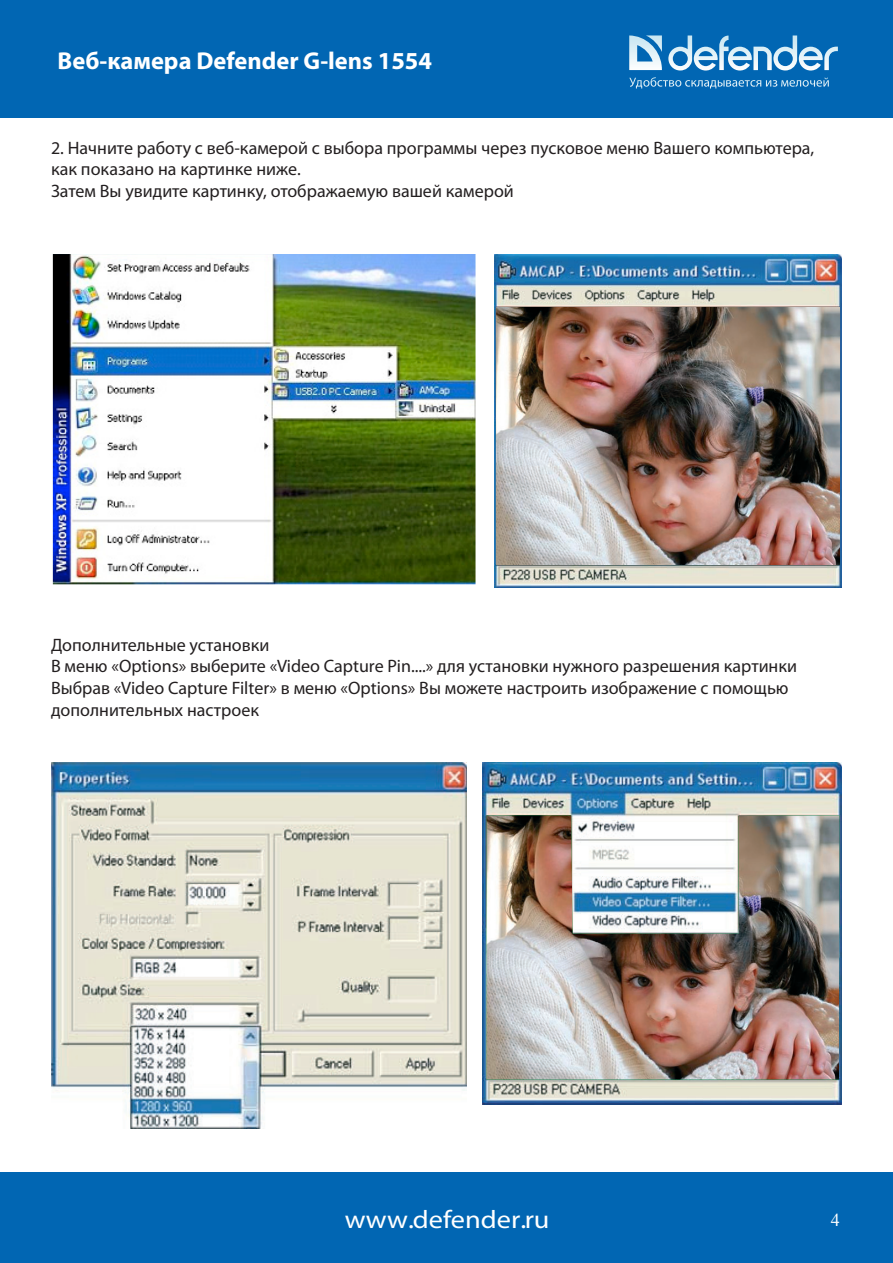
<style>
.page{position:relative;width:893px;height:1263px;background:#fff}
.page>*{position:absolute;margin:0;border:0;box-sizing:border-box;transform-origin:0 0}
.t1{font:25.35px "Myriad Pro";color:#fff;scale:1.12 1}
.t2{font:700 24.45px "Myriad Pro";color:#fff}
.t3{font:18px/21.6px "Myriad Pro";color:#231f20}
.t4{font:18px "Times New Roman";color:#fff}
</style>
<div class="page">
<div style="left:0;top:0;width:893px;height:118px;background:#0166b3"></div>
<div style="left:0;top:1172px;width:893px;height:91px;background:#0166b3"></div>
<svg style="left:668px;top:35px;width:170px;height:36px"></svg>
<svg style="left:629px;top:35px;width:33px;height:35px"></svg>
<svg style="left:629px;top:77px;width:199px;height:10px"></svg>
<img style="left:494px;top:255px;width:348px;height:333px">
<img style="left:496px;top:307px;width:344px;height:257px">
<img style="left:483px;top:762px;width:359px;height:342px">
<img style="left:486px;top:815px;width:353px;height:264px">
<img style="left:51px;top:762px;width:416px;height:366px">
<img style="left:52px;top:255px;width:424px;height:330px">
<h2 class="t2" style="left:58px;top:45px;width:376px">Beб-камера Defender G-lens 1554</h2>
<p class="t3" style="left:51px;top:137px;width:765px">2. Начните работу с веб-камерой с выбора программы через пусковое меню Вашего компьютера, как показано на картинке ниже.</p>
<p class="t3" style="left:51px;top:180px;width:464px">Затем Вы увидите картинку, отображаемую вашей камерой</p>
<p class="t3" style="left:51px;top:633px;width:220px">Дополнительные установки</p>
<p class="t3" style="left:51px;top:655px;width:747px">В меню «Options» выберите «Video Capture Pin....» для установки нужного разрешения картинки</p>
<p class="t3" style="left:51px;top:677px;width:739px">Выбрав «Video Capture Filter» в меню «Options» Вы можете настроить изображение с помощью дополнительных настроек</p>
<h1 class="t1" style="left:345px;top:1203px;width:184px">www.defender.ru</h1>
<p class="t4" style="left:831px;top:1207px;width:10px">4</p>
</div>
